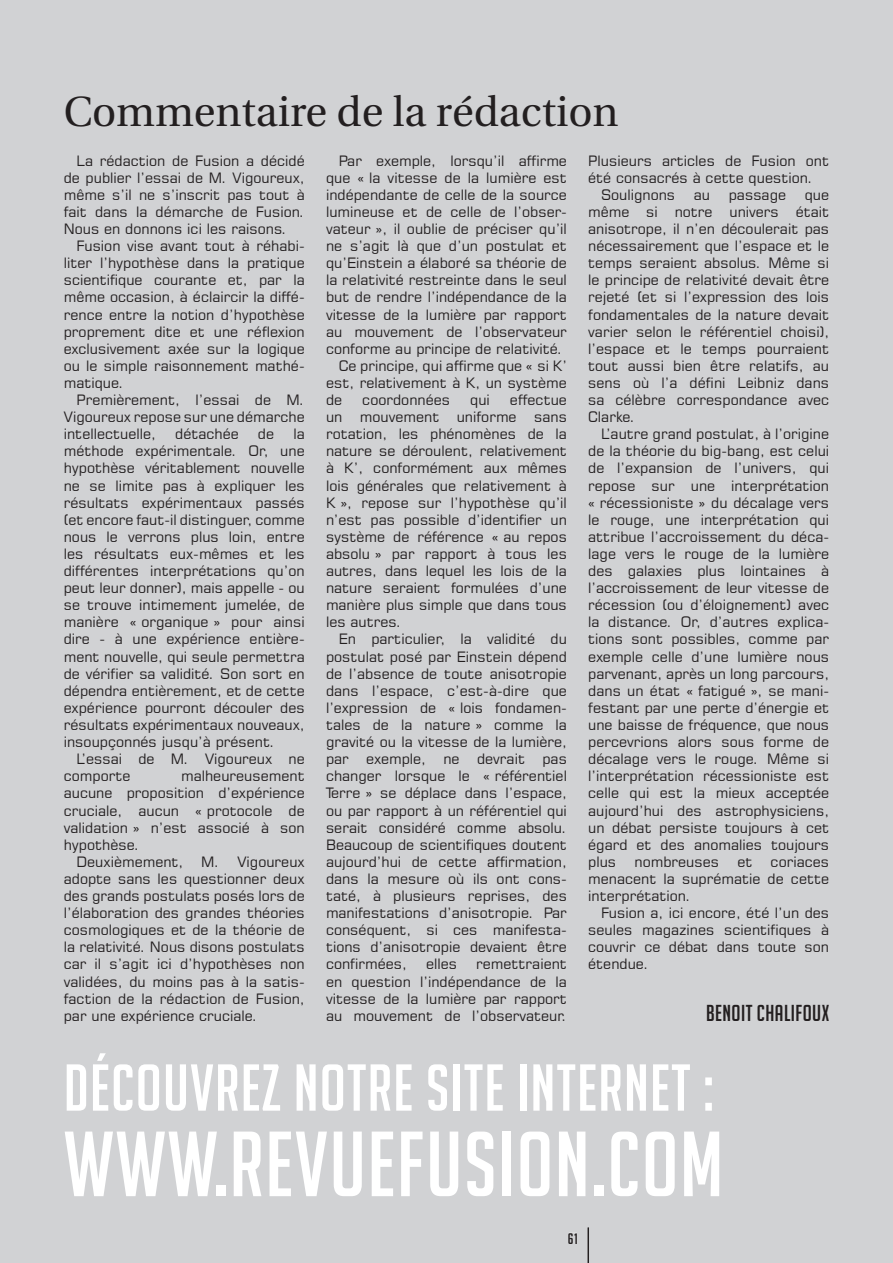
<style>
.page{position:relative;width:893px;height:1263px;background:#d1d2d4}
.page>*{position:absolute;margin:0;border:0;box-sizing:border-box;transform-origin:0 0}
.t1{font:90px "Big Noodle Titling";letter-spacing:.02em;color:#fff}
.t2{font:64.5px "Big Noodle Titling";letter-spacing:.02em;color:#fff}
.t3{font:42px "Utopia";color:#231f20}
.t4{font:22.5px "Big Noodle Titling";letter-spacing:.02em;color:#231f20}
.t5{font:15px "Big Noodle Titling";color:#231f20}
.t6{font:14.25px/17.1px "Square 721 BT";color:#231f20;text-align:justify}
</style>
<div class="page">
<div style="left:569px;top:1233px;width:8px;height:10px;background:#d1d2d4"></div>
<svg style="left:587px;top:1227px;width:2px;height:36px"></svg>
<h3 class="t3" style="left:64px;top:89px;width:556px">Commentaire de la rédaction</h3>
<p class="t6" style="left:588px;top:152px;width:242px">Plusieurs articles de Fusion ont</p>
<p class="t6" style="left:588px;top:169px;width:226px">été consacrés à cette question.</p>
<p class="t6" style="left:601px;top:186px;width:76px">Soulignons</p>
<p class="t6" style="left:694px;top:186px;width:18px">au</p>
<p class="t6" style="left:729px;top:186px;width:59px">passage</p>
<p class="t6" style="left:64px;top:152px;width:242px;text-indent:13px">La rédaction de Fusion a décidé de publier l’essai de M. Vigoureux, même s’il ne s’inscrit pas tout à fait dans la démarche de Fusion.<br>Nous en donnons ici les raisons.</p>
<p class="t6" style="left:64px;top:237px;width:242px;text-indent:13px">Fusion vise avant tout à réhabi&shy;liter l’hypothèse dans la pratique scientifique courante et, par la même occasion, à éclaircir la diffé&shy;rence entre la notion d’hypothèse proprement dite et une réflexion exclusivement axée sur la logique ou le simple raisonnement mathé&shy;matique.</p>
<p class="t6" style="left:64px;top:391px;width:242px;text-indent:13px">Premièrement, l’essai de M.<br>Vigoureux repose sur une démarche intellectuelle,</p>
<p class="t6" style="left:339px;top:152px;width:230px">Par exemple, lorsqu’il affirme</p>
<p class="t6" style="left:326px;top:169px;width:242px">que « la vitesse de la lumière est</p>
<p class="t6" style="left:326px;top:186px;width:242px">indépendante de celle de la source</p>
<p class="t6" style="left:326px;top:203px;width:242px">lumineuse et de celle de l’obser-</p>
<p class="t6" style="left:326px;top:220px;width:242px">vateur », il oublie de préciser qu’il</p>
<p class="t6" style="left:326px;top:237px;width:242px">ne s’agit là que d’un postulat et</p>
<p class="t6" style="left:326px;top:254px;width:242px">qu’Einstein a élaboré sa théorie de</p>
<p class="t6" style="left:326px;top:271px;width:242px">la relativité restreinte dans le seul</p>
<p class="t6" style="left:326px;top:288px;width:242px">but de rendre l’indépendance de la</p>
<p class="t6" style="left:326px;top:306px;width:242px">vitesse de la lumière par rapport</p>
<p class="t6" style="left:326px;top:323px;width:242px">au mouvement de l’observateur</p>
<p class="t6" style="left:326px;top:340px;width:238px">conforme au principe de relativité.</p>
<p class="t6" style="left:339px;top:357px;width:230px">Ce principe, qui affirme que « si K’</p>
<p class="t6" style="left:326px;top:374px;width:242px">est, relativement à K, un système</p>
<p class="t6" style="left:326px;top:391px;width:18px">de</p>
<p class="t6" style="left:362px;top:391px;width:89px">coordonnées</p>
<p class="t6" style="left:470px;top:391px;width:21px">qui</p>
<p class="t6" style="left:588px;top:186px;width:242px;text-indent:217px">que même si notre univers était anisotrope, il n’en découlerait pas nécessairement que l’espace et le temps seraient absolus. Même si le principe de relativité devait être rejeté (et si l’expression des lois fondamentales de la nature devait varier selon le référentiel choisi), l’espace et le temps pourraient tout aussi bien être relatifs, au sens où l’a défini Leibniz dans sa célèbre correspondance avec Clarke.</p>
<p class="t6" style="left:588px;top:425px;width:242px;text-indent:13px">L’autre grand postulat, à l’origine de la théorie du big-bang, est celui de l’expansion de l’univers, qui repose sur une interprétation « récessioniste » du décalage vers le rouge, une interprétation qui attribue l’accroissement du déca&shy;lage vers le rouge de la lumière des galaxies plus lointaines à l’accroissement de leur vitesse de récession (ou d’éloignement) avec la distance. Or, d’autres explica&shy;tions sont possibles, comme par exemple celle d’une lumière nous parvenant, après un long parcours, dans un état « fatigué », se mani&shy;festant par une perte d’énergie et une baisse de fréquence, que nous percevrions alors sous forme de décalage vers le rouge. Même si l’interprétation récessioniste est celle qui est la mieux acceptée aujourd’hui des astrophysiciens, un débat persiste toujours à cet égard et des anomalies toujours plus</p>
<p class="t6" style="left:326px;top:391px;width:242px;text-indent:184px">effectue un mouvement uniforme sans rotation, les phénomènes de la nature se déroulent, relativement à K’, conformément aux mêmes lois générales que relativement à K », repose sur l’hypothèse qu’il n’est pas possible d’identifier un système de référence « au repos absolu » par rapport à tous les autres, dans lequel les lois de la nature seraient formulées d’une manière plus simple que dans tous les autres.</p>
<p class="t6" style="left:326px;top:630px;width:242px;text-indent:13px">En particulier, la validité du postulat posé par Einstein dépend de l’absence de toute anisotropie dans l’espace, c’est-à-dire que l’expression de « lois fondamen&shy;tales de la nature » comme la gravité ou la vitesse de la lumière, par exemple, ne devrait pas changer lorsque le « référentiel Terre » se déplace dans l’espace, ou par rapport à un référentiel qui serait considéré comme absolu.<br>Beaucoup de scientifiques doutent aujourd’hui de cette affirmation, dans la mesure où ils ont cons&shy;taté, à plusieurs reprises, des manifestations d’anisotropie. Par conséquent, si ces manifesta&shy;tions d’anisotropie devaient être confirmées,</p>
<p class="t6" style="left:175px;top:425px;width:65px">détachée</p>
<p class="t6" style="left:258px;top:425px;width:18px">de</p>
<p class="t6" style="left:64px;top:425px;width:242px;text-indent:230px">la méthode expérimentale. Or, une hypothèse véritablement nouvelle ne se limite pas à expliquer les résultats expérimentaux passés (et encore faut-il distinguer, comme nous le verrons plus loin, entre les résultats eux-mêmes et les différentes interprétations qu’on peut leur donner), mais appelle - ou se trouve intimement jumelée, de manière « organique » pour ainsi dire - à une expérience entière&shy;ment nouvelle, qui seule permettra de vérifier sa validité. Son sort en dépendra entièrement, et de cette expérience pourront découler des résultats expérimentaux nouveaux, insoupçonnés jusqu’à présent.</p>
<p class="t6" style="left:64px;top:750px;width:242px;text-indent:13px">L’essai de M. Vigoureux ne comporte</p>
<p class="t6" style="left:181px;top:767px;width:125px">malheureusement</p>
<p class="t6" style="left:64px;top:784px;width:242px">aucune proposition d’expérience</p>
<p class="t6" style="left:64px;top:801px;width:242px">cruciale, aucun « protocole de</p>
<p class="t6" style="left:64px;top:819px;width:242px">validation » n’est associé à son</p>
<p class="t6" style="left:64px;top:836px;width:77px">hypothèse.</p>
<p class="t6" style="left:77px;top:853px;width:108px">Deuxièmement,</p>
<p class="t6" style="left:64px;top:853px;width:242px;text-indent:138px">M. Vigoureux adopte sans les questionner deux des grands postulats posés lors de l’élaboration des grandes théories cosmologiques et de la théorie de la relativité. Nous disons postulats car il s’agit ici d’hypothèses non validées, du moins pas à la satis&shy;faction de la rédaction de Fusion, par une expérience cruciale.</p>
<p class="t6" style="left:588px;top:853px;width:242px;text-indent:182px">coriaces menacent la suprématie de cette interprétation.</p>
<p class="t6" style="left:588px;top:904px;width:242px;text-indent:13px">Fusion a, ici encore, été l’un des seules magazines scientifiques à couvrir ce débat dans toute son étendue.</p>
<h3 class="t4" style="left:706px;top:1001px;width:125px">BENOIT CHALIFOUX</h3>
<h2 class="t2" style="left:64px;top:1053px;width:651px">DÉCOUVREZ NOTRE SITE INTERNET :</h2>
<h1 class="t1" style="left:64px;top:1116px;width:661px">WWW.REVUEFUSION.COM</h1>
<p class="t6" style="left:634px;top:853px;width:86px">nombreuses</p>
<p class="t6" style="left:737px;top:853px;width:17px">et</p>
<p class="t6" style="left:326px;top:955px;width:242px;text-indent:150px">remettraient en question l’indépendance de la vitesse de la lumière par rapport au mouvement de l’observateur.</p>
<p class="t6" style="left:426px;top:955px;width:33px">elles</p>
<p class="t5" style="left:568px;top:1230px;width:11px">61</p>
</div>
